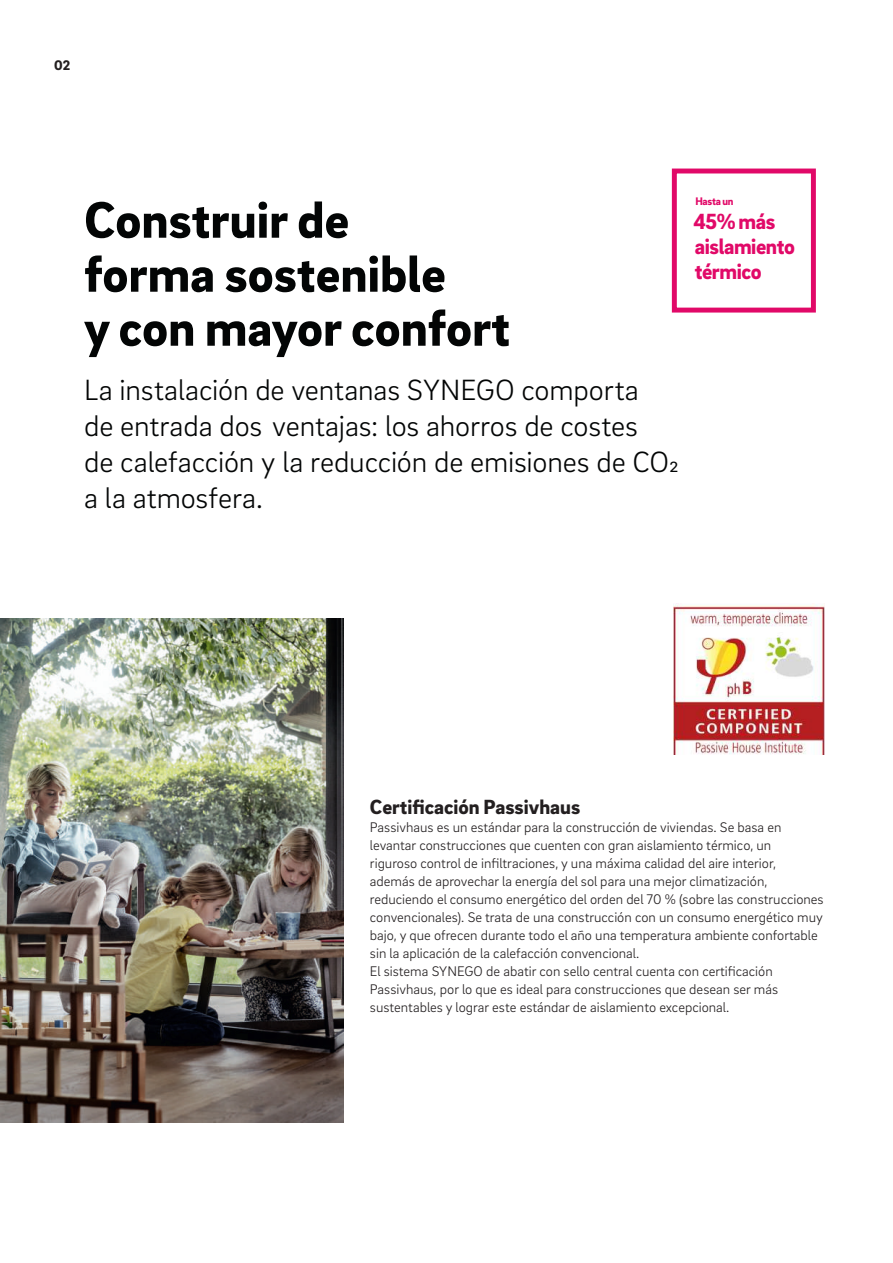
<style>
.page{position:relative;width:893px;height:1263px;background:#fff}
.page>*{position:absolute;margin:0;border:0;box-sizing:border-box;transform-origin:0 0}
.t1{font:900 52.5px/54px "Brix Sans";color:#030505}
.t2{font:300 30px/36px "Brix Sans";letter-spacing:-.005em;color:#030505}
.t3{font:900 22.5px/24.8px "Brix Sans";letter-spacing:-.02em;color:#e10968}
.t4{font:900 21px "Brix Sans";color:#231f20}
.t5{font:300 14.25px/18px "Brix Sans";color:#231f20}
.t6{font:900 14.25px "Brix Sans";color:#231f20}
.t7{font:900 11.25px "Brix Sans";letter-spacing:-.02em;color:#e10968}
</style>
<div class="page">
<div style="left:672px;top:169px;width:144px;height:144px;border:5px solid #e10968"></div>
<img style="left:0;top:619px;width:343px;height:504px">
<img style="left:674px;top:603px;width:151px;height:151px">
<p class="t6" style="left:54px;top:56px;width:18px">02</p>
<h1 class="t1" style="left:84px;top:190px;width:427px">Construir de<br>forma sostenible<br>y con mayor confort</h1>
<h2 class="t2" style="left:84px;top:370px;width:596px">La instalación de ventanas SYNEGO comporta<br>de entrada dos ventajas: los ahorros de costes<br>de calefacción y la reducción de emisiones de CO2 a la atmosfera.</h2>
<p class="t7" style="left:695px;top:193px;width:40px">Hasta un</p>
<h3 class="t3" style="left:693px;top:208px;width:103px">45% más aislamiento térmico</h3>
<h3 class="t4" style="left:370px;top:793px;width:212px">Certificación Passivhaus</h3>
<p class="t5" style="left:370px;top:817px;width:455px">Passivhaus es un estándar para la construcción de viviendas. Se basa en levantar construcciones que cuenten con gran aislamiento térmico, un<br>riguroso control de infiltraciones, y una máxima calidad del aire interior, además de aprovechar la energía del sol para una mejor climatización, reduciendo el consumo energético del orden del 70 % (sobre las construcciones convencionales). Se trata de una construcción con un consumo energético muy bajo, y que ofrecen durante todo el año una temperatura ambiente confortable sin la aplicación de la calefacción convencional.<br>El sistema SYNEGO de abatir con sello central cuenta con certificación Passivhaus, por lo que es ideal para construcciones que desean ser más sustentables y lograr este estándar de aislamiento excepcional.</p>
</div>
